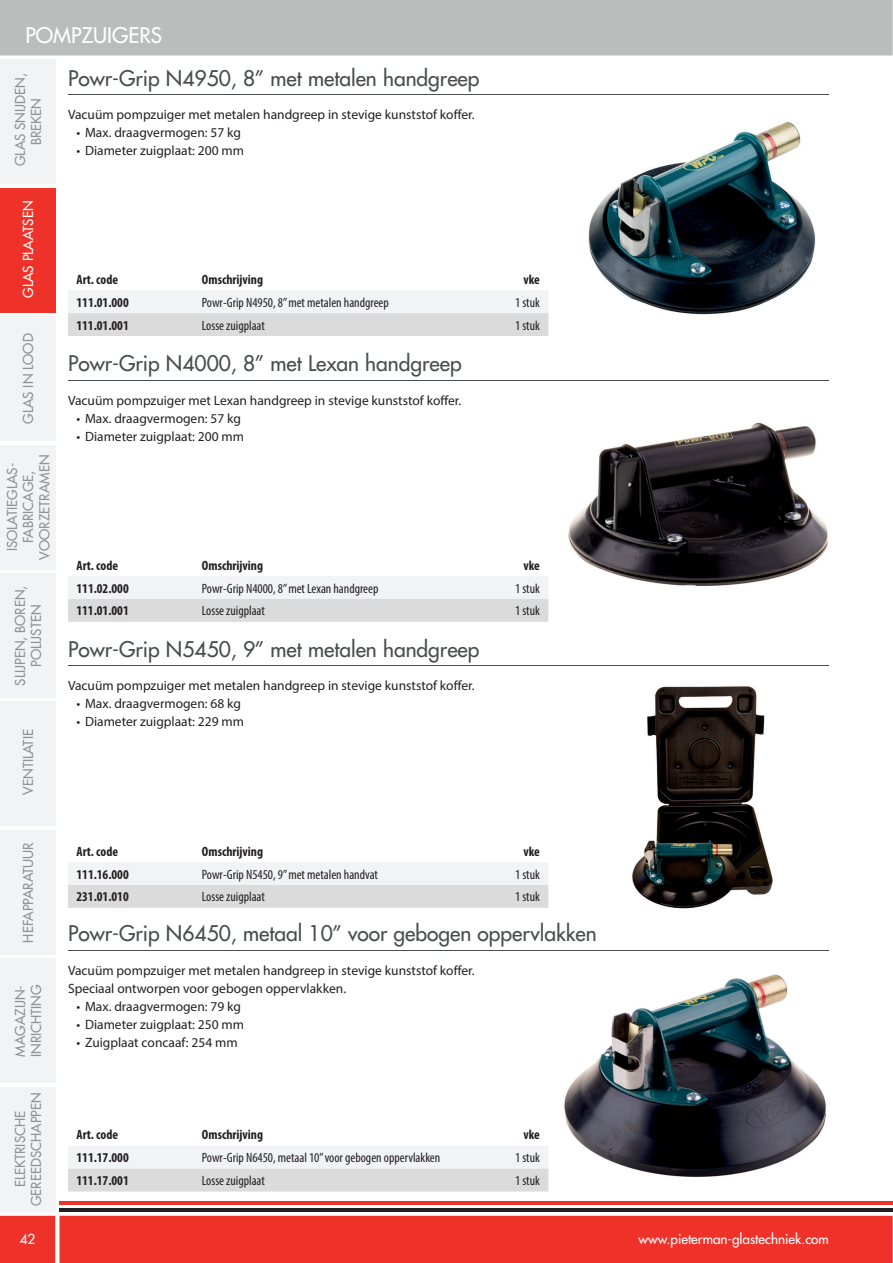
<style>
.page{position:relative;width:893px;height:1263px;background:#fff}
.page>*{position:absolute;margin:0;border:0;box-sizing:border-box;transform-origin:0 0}
.t1{font:500 21px "Futura Std";color:#4a4d4e}
.t2{font:500 21px "Futura Std";color:#fff}
.t3{font:13.5px/18px "Myriad Pro";color:#231f20}
.t4{font:condensed 13.5px "Myriad Pro";color:#231f20}
.t5{font:700 condensed 13.5px "Myriad Pro";color:#231f20}
.t6{font:500 13.5px/16.2px "Futura Std";color:#909293;text-align:center}
.t7{font:500 13.5px "Futura Std";color:#fff}
</style>
<div class="page">
<div style="left:0;top:0;width:893px;height:56px;background:#bbbdbd"></div>
<div style="left:0;top:1216px;width:893px;height:47px;background:#ee3229"></div>
<div style="left:0;top:60px;width:55px;height:124px;background:#f2f3f4"></div>
<div style="left:0;top:188px;width:55px;height:124px;background:#ee3229"></div>
<div style="left:0;top:317px;width:55px;height:124px;background:#f2f3f4"></div>
<div style="left:0;top:445px;width:55px;height:124px;background:#f2f3f4"></div>
<div style="left:0;top:573px;width:55px;height:125px;background:#f2f3f4"></div>
<div style="left:0;top:702px;width:55px;height:124px;background:#f2f3f4"></div>
<div style="left:0;top:830px;width:55px;height:124px;background:#f2f3f4"></div>
<div style="left:0;top:959px;width:55px;height:124px;background:#f2f3f4"></div>
<div style="left:0;top:1087px;width:55px;height:124px;background:#f2f3f4"></div>
<hr style="left:60px;top:1202px;width:833px;height:3px;background:#ee3229">
<hr style="left:60px;top:1208px;width:833px;height:3px;background:#231f20">
<hr style="left:68px;top:94px;width:761px;height:1px;background:#4a4d4e">
<hr style="left:68px;top:380px;width:761px;height:1px;background:#4a4d4e">
<hr style="left:68px;top:665px;width:761px;height:1px;background:#4a4d4e">
<svg style="left:68px;top:291px;width:480px;height:45px"></svg>
<svg style="left:68px;top:576px;width:480px;height:46px"></svg>
<svg style="left:68px;top:862px;width:480px;height:46px"></svg>
<img style="left:568px;top:422px;width:260px;height:165px">
<img style="left:588px;top:121px;width:228px;height:194px">
<img style="left:632px;top:686px;width:141px;height:223px">
<img style="left:564px;top:974px;width:262px;height:203px">
<hr style="left:68px;top:950px;width:761px;height:1px;background:#4a4d4e">
<svg style="left:68px;top:1146px;width:480px;height:46px"></svg>
<h1 class="t2" style="left:26px;top:26px;width:138px">POMPZUIGERS</h1>
<p class="t6" style="left:13px;top:166px;width:94px;rotate:-90deg">GLAS SNIJDEN,<br>BREKEN</p>
<p class="t7" style="left:22px;top:298px;width:99px;rotate:-90deg">GLAS PLAATSEN</p>
<p class="t6" style="left:21px;top:424px;width:92px;rotate:-90deg">GLAS IN LOOD</p>
<p class="t6" style="left:5px;top:560px;width:106px;rotate:-90deg">ISOLATIEGLAS-<br>FABRICAGE,<br>VOORZETRAMEN</p>
<p class="t6" style="left:13px;top:686px;width:101px;rotate:-90deg">SLIJPEN, BOREN,<br>POLIJSTEN</p>
<p class="t6" style="left:21px;top:795px;width:67px;rotate:-90deg">VENTILATIE</p>
<h1 class="t1" style="left:68px;top:68px;width:413px">Powr-Grip N4950, 8” met metalen handgreep</h1>
<p class="t3" style="left:68px;top:107px;width:408px">Vacuüm pompzuiger met metalen handgreep in stevige kunststof koffer.</p>
<p class="t3" style="left:77px;top:125px;width:166px">• Max. draagvermogen: 57 kg</p>
<p class="t3" style="left:77px;top:143px;width:169px">• Diameter zuigplaat: 200 mm</p>
<p class="t5" style="left:77px;top:274px;width:43px">Art. code</p>
<p class="t5" style="left:202px;top:274px;width:63px">Omschrijving</p>
<p class="t5" style="left:523px;top:274px;width:18px">vke</p>
<p class="t5" style="left:76px;top:297px;width:54px">111.01.000</p>
<p class="t4" style="left:202px;top:297px;width:188px">Powr-Grip N4950, 8” met metalen handgreep</p>
<p class="t4" style="left:515px;top:297px;width:26px">1 stuk</p>
<p class="t5" style="left:76px;top:320px;width:54px">111.01.001</p>
<p class="t4" style="left:202px;top:320px;width:64px">Losse zuigplaat</p>
<p class="t4" style="left:515px;top:320px;width:26px">1 stuk</p>
<h1 class="t1" style="left:68px;top:354px;width:395px">Powr-Grip N4000, 8” met Lexan handgreep</h1>
<p class="t3" style="left:68px;top:392px;width:395px">Vacuüm pompzuiger met Lexan handgreep in stevige kunststof koffer.</p>
<p class="t3" style="left:77px;top:410px;width:166px">• Max. draagvermogen: 57 kg</p>
<p class="t3" style="left:77px;top:428px;width:169px">• Diameter zuigplaat: 200 mm</p>
<p class="t5" style="left:77px;top:560px;width:43px">Art. code</p>
<p class="t5" style="left:202px;top:560px;width:63px">Omschrijving</p>
<p class="t5" style="left:523px;top:560px;width:18px">vke</p>
<p class="t5" style="left:76px;top:583px;width:54px">111.02.000</p>
<p class="t4" style="left:202px;top:583px;width:178px">Powr-Grip N4000, 8” met Lexan handgreep</p>
<p class="t4" style="left:515px;top:583px;width:26px">1 stuk</p>
<p class="t5" style="left:76px;top:606px;width:54px">111.01.001</p>
<p class="t4" style="left:202px;top:606px;width:64px">Losse zuigplaat</p>
<p class="t4" style="left:515px;top:606px;width:26px">1 stuk</p>
<h1 class="t1" style="left:68px;top:639px;width:413px">Powr-Grip N5450, 9” met metalen handgreep</h1>
<p class="t3" style="left:68px;top:678px;width:408px">Vacuüm pompzuiger met metalen handgreep in stevige kunststof koffer.</p>
<p class="t3" style="left:77px;top:696px;width:166px">• Max. draagvermogen: 68 kg</p>
<p class="t3" style="left:77px;top:713px;width:169px">• Diameter zuigplaat: 229 mm</p>
<p class="t6" style="left:21px;top:943px;width:102px;rotate:-90deg">HEFAPPARATUUR</p>
<p class="t6" style="left:13px;top:1057px;width:74px;text-align:left;rotate:-90deg">MAGAZIJN-<br>INRICHTING</p>
<p class="t6" style="left:13px;top:1206px;width:115px;rotate:-90deg">ELEKTRISCHE<br>GEREEDSCHAPPEN</p>
<p class="t7" style="left:20px;top:1233px;width:17px">42</p>
<p class="t5" style="left:77px;top:846px;width:43px">Art. code</p>
<p class="t5" style="left:202px;top:846px;width:63px">Omschrijving</p>
<p class="t5" style="left:523px;top:846px;width:18px">vke</p>
<p class="t5" style="left:76px;top:869px;width:54px">111.16.000</p>
<p class="t4" style="left:202px;top:869px;width:177px">Powr-Grip N5450, 9” met metalen handvat</p>
<p class="t4" style="left:515px;top:869px;width:26px">1 stuk</p>
<p class="t5" style="left:76px;top:892px;width:54px">231.01.010</p>
<p class="t4" style="left:202px;top:892px;width:64px">Losse zuigplaat</p>
<p class="t4" style="left:515px;top:892px;width:26px">1 stuk</p>
<h1 class="t1" style="left:68px;top:924px;width:530px">Powr-Grip N6450, metaal 10” voor gebogen oppervlakken</h1>
<p class="t3" style="left:68px;top:962px;width:408px">Vacuüm pompzuiger met metalen handgreep in stevige kunststof koffer.<br>Speciaal ontworpen voor gebogen oppervlakken.</p>
<p class="t3" style="left:77px;top:998px;width:166px">• Max. draagvermogen: 79 kg</p>
<p class="t3" style="left:77px;top:1016px;width:169px">• Diameter zuigplaat: 250 mm</p>
<p class="t3" style="left:77px;top:1034px;width:163px">• Zuigplaat concaaf: 254 mm</p>
<p class="t5" style="left:77px;top:1130px;width:43px">Art. code</p>
<p class="t5" style="left:202px;top:1130px;width:63px">Omschrijving</p>
<p class="t5" style="left:523px;top:1130px;width:18px">vke</p>
<p class="t5" style="left:76px;top:1153px;width:54px">111.17.000</p>
<p class="t4" style="left:202px;top:1153px;width:240px">Powr-Grip N6450, metaal 10” voor gebogen oppervlakken</p>
<p class="t4" style="left:515px;top:1153px;width:26px">1 stuk</p>
<p class="t5" style="left:76px;top:1176px;width:54px">111.17.001</p>
<p class="t4" style="left:202px;top:1176px;width:64px">Losse zuigplaat</p>
<p class="t4" style="left:515px;top:1176px;width:26px">1 stuk</p>
<p class="t7" style="left:638px;top:1233px;width:192px">www.pieterman-glastechniek.com</p>
</div>
